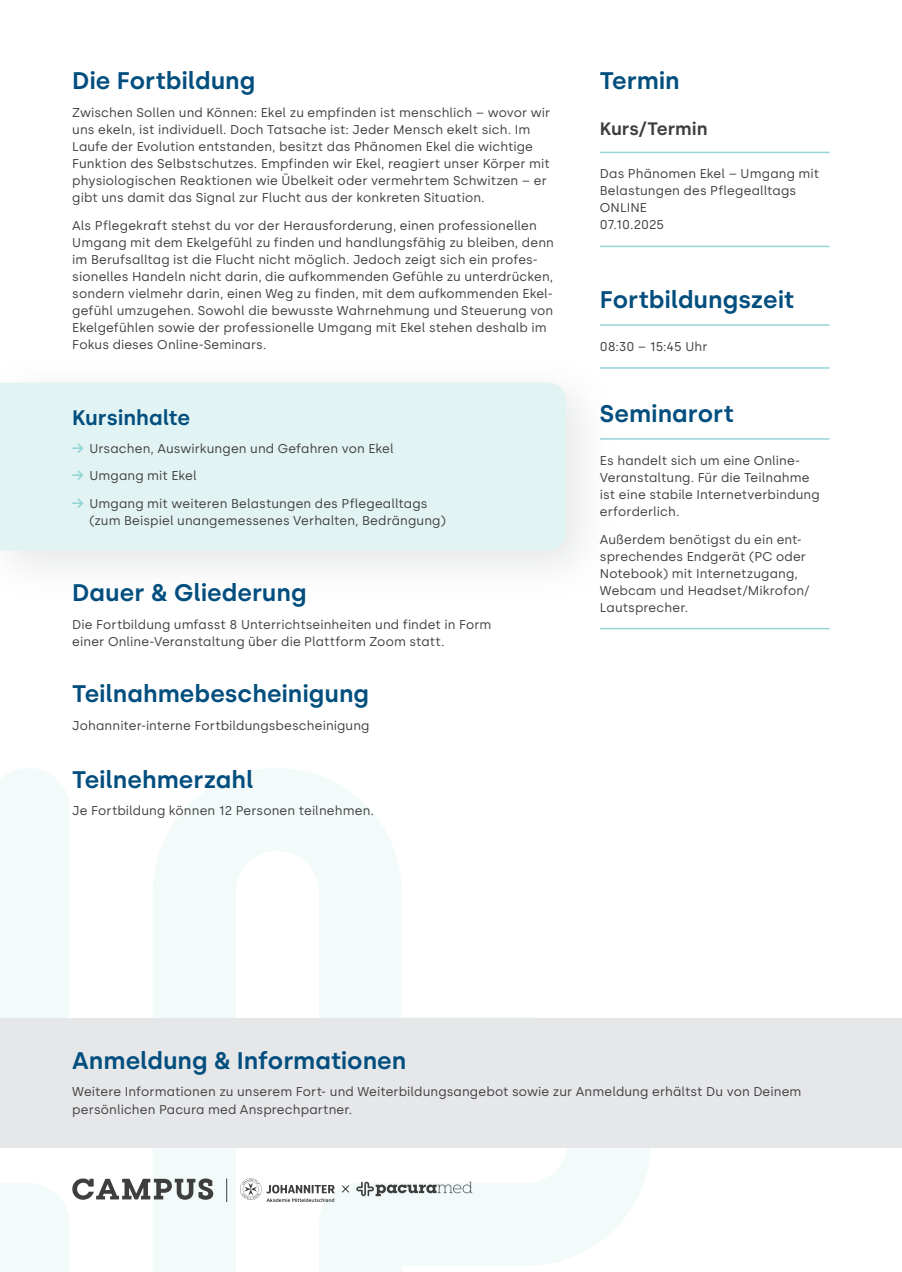
<style>
.page{position:relative;width:902px;height:1272px;background:#fff}
.page>*{position:absolute;margin:0;border:0;box-sizing:border-box;transform-origin:0 0}
.t1{font:600 24px "Silka";color:#024e7e}
.t2{font:600 21px "Silka";color:#024e7e}
.t3{font:600 18px "Silka";color:#3e3e3f}
.t4{font:12.75px/17px "Silka";letter-spacing:.01em;color:#3e3e3f}
</style>
<div class="page">
<svg style="left:0;top:768px;width:651px;height:503px"></svg>
<svg style="left:72px;top:1178px;width:141px;height:21px"></svg>
<svg style="left:226px;top:1178px;width:124px;height:23px"></svg>
<svg style="left:356px;top:1181px;width:116px;height:15px"></svg>
<div style="left:0;top:382px;width:566px;height:168px;background:#e2f3f3"></div>
<div style="left:0;top:1017px;width:901px;height:130px;background:#e6e7e9"></div>
<hr style="left:600px;top:152px;width:229px;height:1px;background:#94d5d7">
<hr style="left:600px;top:246px;width:229px;height:1px;background:#94d5d7">
<hr style="left:600px;top:324px;width:229px;height:2px;background:#94d5d7">
<hr style="left:600px;top:367px;width:229px;height:2px;background:#94d5d7">
<hr style="left:600px;top:438px;width:229px;height:1px;background:#94d5d7">
<hr style="left:600px;top:628px;width:229px;height:1px;background:#94d5d7">
<svg style="left:72px;top:443px;width:12px;height:10px"></svg>
<svg style="left:72px;top:470px;width:12px;height:10px"></svg>
<svg style="left:72px;top:498px;width:12px;height:10px"></svg>
<h1 class="t1" style="left:72px;top:66px;width:184px">Die Fortbildung</h1>
<p class="t4" style="left:72px;top:104px;width:479px">Zwischen Sollen und Können: Ekel zu empfinden ist menschlich – wovor wir uns ekeln, ist individuell. Doch Tatsache ist: Jeder Mensch ekelt sich. Im Laufe der Evolution entstanden, besitzt das Phänomen Ekel die wichtige Funktion des Selbstschutzes. Empfinden wir Ekel, reagiert unser Körper mit physiologischen Reaktionen wie Übelkeit oder vermehrtem Schwitzen – er gibt uns damit das Signal zur Flucht aus der konkreten Situation.</p>
<p class="t4" style="left:72px;top:216px;width:483px">Als Pflegekraft stehst du vor der Herausforderung, einen professionellen Umgang mit dem Ekelgefühl zu finden und handlungsfähig zu bleiben, denn im Berufsalltag ist die Flucht nicht möglich. Jedoch zeigt sich ein profes&shy;sionelles Handeln nicht darin, die aufkommenden Gefühle zu unterdrücken, sondern vielmehr darin, einen Weg zu finden, mit dem aufkommenden Ekel&shy;gefühl umzugehen. Sowohl die bewusste Wahrnehmung und Steuerung von Ekelgefühlen sowie der professionelle Umgang mit Ekel stehen deshalb im Fokus dieses Online-Seminars.</p>
<h2 class="t2" style="left:72px;top:405px;width:119px">Kursinhalte</h2>
<p class="t4" style="left:89px;top:434px;width:339px;line-height:27.6px">Ursachen, Auswirkungen und Gefahren von Ekel<br>Umgang mit Ekel<br>Umgang mit weiteren Belastungen des Pflegealltags</p>
<p class="t4" style="left:89px;top:512px;width:358px">(zum Beispiel unangemessenes Verhalten, Bedrängung)</p>
<h1 class="t1" style="left:72px;top:578px;width:236px">Dauer &amp; Gliederung</h1>
<p class="t4" style="left:72px;top:616px;width:420px">Die Fortbildung umfasst 8 Unterrichtseinheiten und findet in Form einer Online-Veranstaltung über die Plattform Zoom statt.</p>
<h1 class="t1" style="left:72px;top:679px;width:298px">Teilnahmebescheinigung</h1>
<p class="t4" style="left:72px;top:717px;width:299px">Johanniter-interne Fortbildungsbescheinigung</p>
<h1 class="t1" style="left:72px;top:764px;width:183px">Teilnehmerzahl</h1>
<p class="t4" style="left:72px;top:802px;width:303px">Je Fortbildung können 12 Personen teilnehmen.</p>
<h1 class="t1" style="left:600px;top:66px;width:81px">Termin</h1>
<h3 class="t3" style="left:600px;top:118px;width:109px">Kurs/Termin</h3>
<p class="t4" style="left:600px;top:165px;width:221px">Das Phänomen Ekel – Umgang mit<br>Belastungen des Pflegealltags<br>ONLINE<br>07.10.2025</p>
<h1 class="t1" style="left:600px;top:285px;width:196px">Fortbildungszeit</h1>
<p class="t4" style="left:600px;top:338px;width:109px">08:30 – 15:45 Uhr</p>
<h1 class="t1" style="left:600px;top:399px;width:135px">Seminarort</h1>
<p class="t4" style="left:600px;top:452px;width:221px">Es handelt sich um eine Online-<br>Veranstaltung. Für die Teilnahme ist eine stabile Internetverbindung erforderlich.</p>
<p class="t4" style="left:600px;top:530px;width:212px">Außerdem benötigst du ein ent&shy;sprechendes Endgerät (PC oder<br>Notebook) mit Internetzugang,<br>Webcam und Headset/Mikrofon/<br>Lautsprecher.</p>
<h1 class="t1" style="left:72px;top:1046px;width:335px">Anmeldung &amp; Informationen</h1>
<p class="t4" style="left:72px;top:1083px;width:730px">Weitere Informationen zu unserem Fort- und Weiterbildungsangebot sowie zur Anmeldung erhältst Du von Deinem persönlichen Pacura med Ansprechpartner.</p>
</div>
